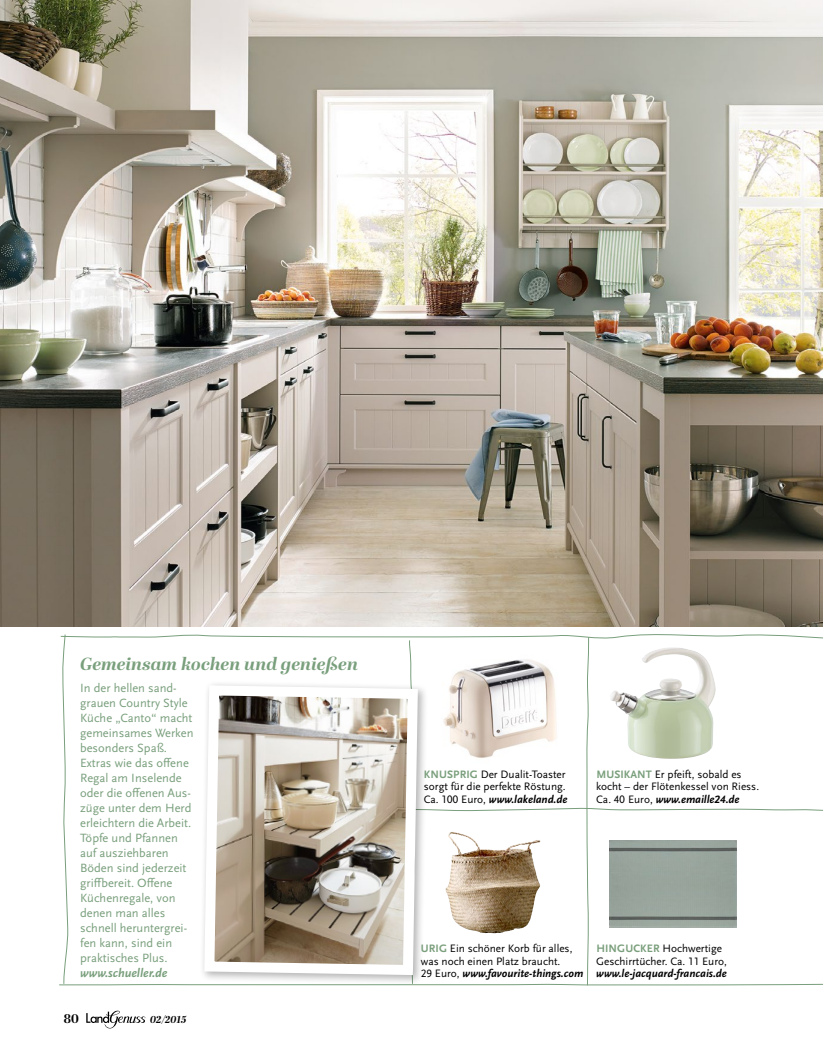
<style>
.page{position:relative;width:823px;height:1053px;background:#fff}
.page>*{position:absolute;margin:0;border:0;box-sizing:border-box;transform-origin:0 0}
.t1{font:italic 700 17.5px "Abril Display";letter-spacing:.005em;color:#799f7c;scale:1.05 1}
.t2{font:12.5px/15px "Scala Sans OT";color:#799f7c}
.t3{font:italic 700 12.5px "Scala Sans OT";color:#799f7c}
.t4{font:700 12.5px "Abril Display";color:#000}
.t5{font:11.25px/12.5px "Scala Sans OT";color:#000}
.t6{font:italic 700 11.25px "Scala Sans OT";color:#000}
.t7{font:italic 700 10px "Abril Display";color:#000}
.s1{font-weight:700;color:#7a9f7c}
.s2{font-weight:700;font-style:italic}
</style>
<div class="page">
<img style="left:0;top:0;width:822px;height:626px">
<img style="left:59px;top:242px;width:763px;height:787px">
<h1 class="t1" style="left:80px;top:651px;width:266px">Gemeinsam kochen und genießen</h1>
<p class="t2" style="left:80px;top:681px;width:115px">In der hellen sand&shy;grauen Country Style<br>Küche „Canto“ macht gemeinsames Werken besonders Spaß.<br>Extras wie das offene<br>Regal am Inselende oder die offenen Aus&shy;züge unter dem Herd erleichtern die Arbeit.<br>Töpfe und Pfannen auf ausziehbaren<br>Böden sind jederzeit griffbereit. Offene<br>Küchenregale, von denen man alles schnell heruntergrei&shy;fen kann, sind ein praktisches Plus.</p>
<p class="t3" style="left:80px;top:966px;width:89px">www.schueller.de</p>
<p class="t4" style="left:64px;top:1009px;width:16px">80</p>
<p class="t7" style="left:150px;top:1011px;width:37px">02/2015</p>
<p class="t5" style="left:423px;top:768px;width:145px"><span class="s1">KNUSPRIG</span> Der Dualit-Toaster sorgt für die perfekte Röstung.<br>Ca. 100 Euro, <span class="s2">www.lakeland.de</span></p>
<p class="t5" style="left:596px;top:768px;width:164px"><span class="s1">MUSIKANT</span> Er pfeift, sobald es kocht – der Flötenkessel von Riess.<br>Ca. 40 Euro, <span class="s2">www.emaille24.de</span></p>
<p class="t5" style="left:420px;top:942px;width:164px"><span class="s1">URIG</span> Ein schöner Korb für alles, was noch einen Platz braucht.<br>29 Euro, <span class="s2">www.favourite-things.com</span></p>
<p class="t5" style="left:596px;top:942px;width:132px"><span class="s1">HINGUCKER</span> Hochwertige<br>Geschirrtücher. Ca. 11 Euro,</p>
<p class="t6" style="left:596px;top:967px;width:132px">www.le-jacquard-francais.de</p>
</div>
